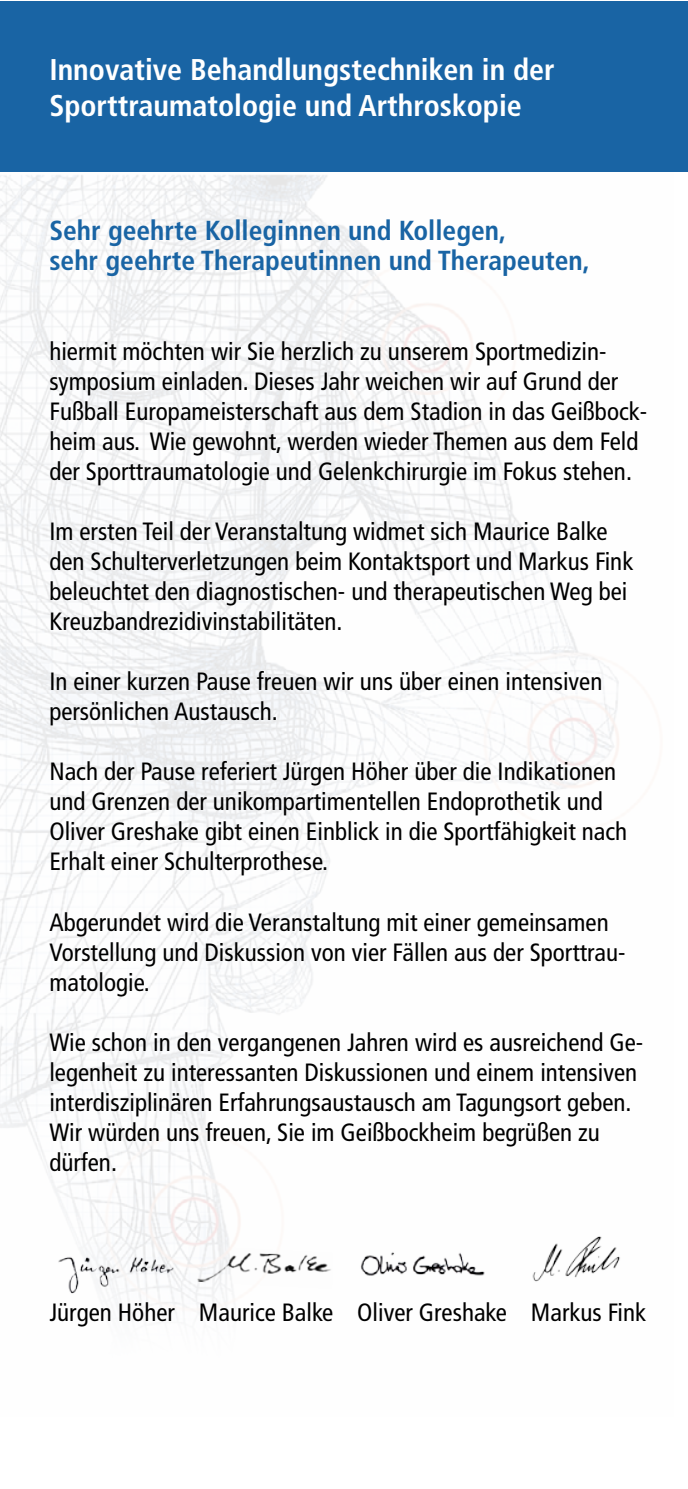
<style>
.page{position:relative;width:688px;height:1489px;background:#fff}
.page>*{position:absolute;margin:0;border:0;box-sizing:border-box;transform-origin:0 0}
.t1{font:700 condensed 30px/36px "Frutiger LT Std";color:#fff}
.t2{font:700 condensed 27.5px/30px "Frutiger LT Std";color:#1964a4}
.t3{font:condensed 25px/30px "Frutiger LT Std";color:#000}
</style>
<div class="page">
<img style="left:0;top:175px;width:619px;height:1139px">
<div style="left:0;top:1px;width:687px;height:171px;background:#1964a4"></div>
<img style="left:190px;top:1245px;width:142px;height:43px">
<img style="left:358px;top:1237px;width:146px;height:51px">
<img style="left:49px;top:1248px;width:129px;height:49px">
<img style="left:530px;top:1228px;width:90px;height:57px">
<p class="t1" style="left:49px;top:52px;width:506px">Innovative Behandlungstechniken in der<br>Sporttraumatologie und Arthroskopie</p>
<p class="t2" style="left:49px;top:216px;width:542px">Sehr geehrte Kolleginnen und Kollegen,<br>sehr geehrte Therapeutinnen und Therapeuten,</p>
<p class="t3" style="left:49px;top:337px;width:599px">hiermit möchten wir Sie herzlich zu unserem Sportmedizin&shy;symposium einladen. Dieses Jahr weichen wir auf Grund der Fußball Europameisterschaft aus dem Stadion in das Geißbock&shy;heim aus. Wie gewohnt, werden wieder Themen aus dem Feld der Sporttraumatologie und Gelenkchirurgie im Fokus stehen.</p>
<p class="t3" style="left:49px;top:517px;width:585px">Im ersten Teil der Veranstaltung widmet sich Maurice Balke den Schulterverletzungen beim Kontaktsport und Markus Fink beleuchtet den diagnostischen- und therapeutischen Weg bei Kreuzbandrezidivinstabilitäten.</p>
<p class="t3" style="left:49px;top:667px;width:554px">In einer kurzen Pause freuen wir uns über einen intensiven persönlichen Austausch.</p>
<p class="t3" style="left:49px;top:757px;width:579px">Nach der Pause referiert Jürgen Höher über die Indikationen und Grenzen der unikompartimentellen Endoprothetik und Oliver Greshake gibt einen Einblick in die Sportfähigkeit nach Erhalt einer Schulterprothese.</p>
<p class="t3" style="left:49px;top:907px;width:577px">Abgerundet wird die Veranstaltung mit einer gemeinsamen<br>Vorstellung und Diskussion von vier Fällen aus der Sporttrau&shy;matologie.</p>
<p class="t3" style="left:49px;top:1027px;width:595px">Wie schon in den vergangenen Jahren wird es ausreichend Ge&shy;legenheit zu interessanten Diskussionen und einem intensiven interdisziplinären Erfahrungsaustausch am Tagungsort geben.<br>Wir würden uns freuen, Sie im Geißbockheim begrüßen zu dürfen.</p>
<p class="t3" style="left:49px;top:1297px;width:598px">Jürgen Höher Maurice Balke Oliver Greshake Markus Fink</p>
</div>
